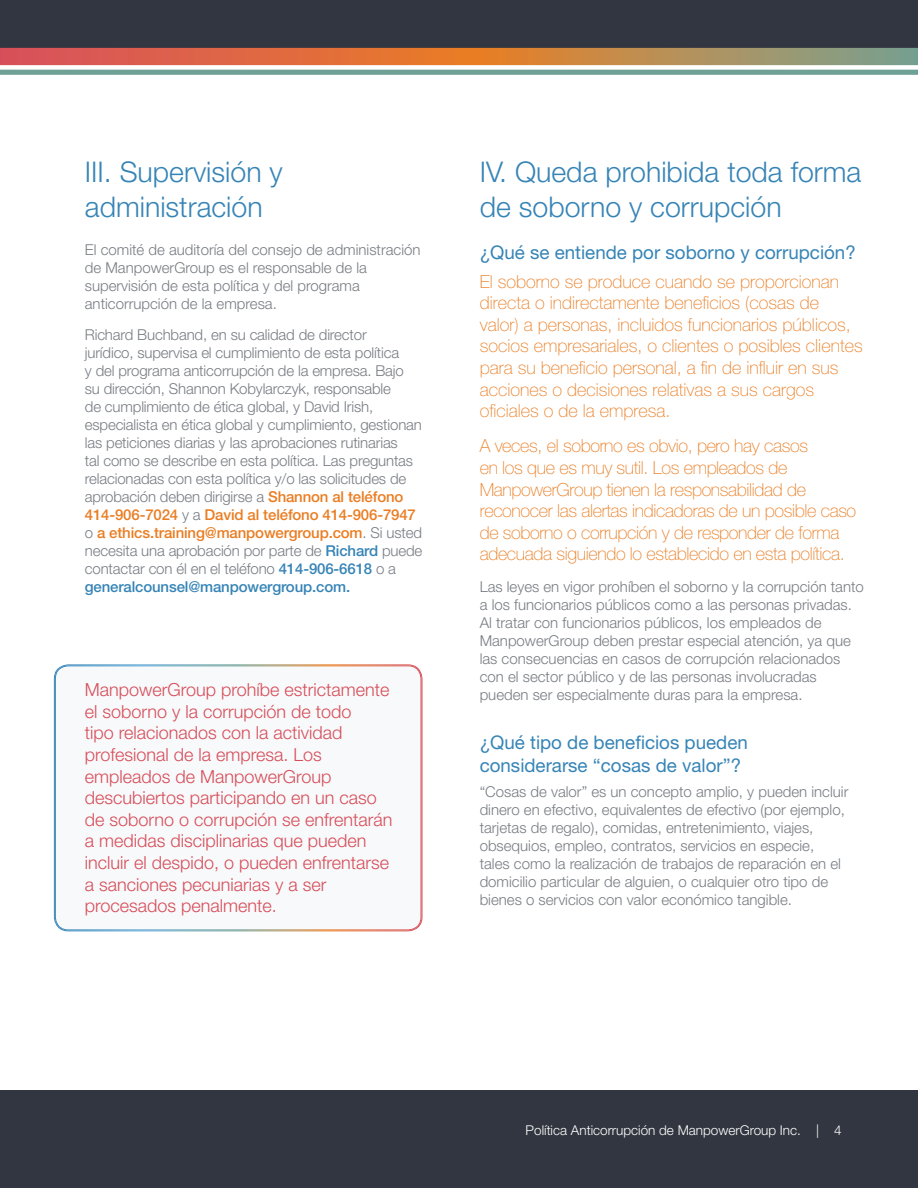
<style>
.page{position:relative;width:918px;height:1188px;background:#323640}
.page>*{position:absolute;margin:0;border:0;box-sizing:border-box;transform-origin:0 0}
.Body_Text-Gray_copy{font:300 28.5px/34.2px "Helvetica Neue LT Pro";color:#3684b6}
.subhead{font:18.75px/22.5px "Helvetica Neue LT Pro";color:#3684b6}
.small_pull_quote{font:18.75px "Helvetica Neue LT Pro";color:#3684b6}
.small_pull_quote-2{font:300 18px/21.6px "Helvetica Neue LT Pro";color:#d64e5b}
.small_pull_quote-3{font:100 18px/21.6px "Helvetica Neue LT Pro";color:#ea7d22}
.small_pull_quote-4{font:100 18px/21.6px "Helvetica Neue LT Pro";letter-spacing:-.02em;color:#ea7d22}
.Body_Text-Gray_copy-2{font:300 15px/18px "Helvetica Neue LT Pro";color:#787d83}
.t1{font:300 13.5px "Helvetica Neue LT Pro";color:#fff}
.s1{font-weight:500;color:#ea7d22}
.s2{font-weight:500;color:#3684b6}
</style>
<div class="page">
<div style="left:0;top:54px;width:918px;height:1036px;background:#fff"></div>
<svg style="left:0;top:48px;width:918px;height:17px;background:#c97a4f"></svg>
<svg style="left:0;top:70px;width:918px;height:5px;background:#73a398"></svg>
<div style="left:55px;top:665px;width:367px;height:266px;background:#f8f9fa;border-radius:14px"></div>
<div style="left:55px;top:666px;width:366px;height:264px;border:1px solid #fff;border-radius:13px"></div>
<p class="Body_Text-Gray_copy" style="left:85px;top:155px;width:199px">III. Supervisión y administración</p>
<p class="Body_Text-Gray_copy-2" style="left:85px;top:240px;width:337px">El comité de auditoría del consejo de administración de ManpowerGroup es el responsable de la supervisión de esta política y del programa anticorrupción de la empresa.</p>
<p class="Body_Text-Gray_copy-2" style="left:85px;top:326px;width:339px">Richard Buchband, en su calidad de director<br>jurídico, supervisa el cumplimiento de esta política<br>y del programa anticorrupción de la empresa. Bajo su dirección, Shannon Kobylarczyk, responsable<br>de cumplimiento de ética global, y David Irish, especialista en ética global y cumplimiento, gestionan las peticiones diarias y las aprobaciones rutinarias<br>tal como se describe en esta política. Las preguntas relacionadas con esta política y/o las solicitudes de aprobación deben dirigirse a <span class="s1">Shannon al teléfono 414-906-7024</span> y a <span class="s1">David al teléfono 414-906-7947 </span>o <span class="s1">a ethics.training@manpowergroup.com</span>. Si usted necesita una aprobación por parte de <span class="s2">Richard</span> puede contactar con él en el teléfono <span class="s2">414-906-6618</span> o a <span class="s2">generalcounsel@manpowergroup.com.</span></p>
<p class="small_pull_quote-2" style="left:85px;top:679px;width:309px">ManpowerGroup prohíbe estrictamente el soborno y la corrupción de todo<br>tipo relacionados con la actividad profesional de la empresa. Los empleados de ManpowerGroup descubiertos participando en un caso de soborno o corrupción se enfrentarán a medidas disciplinarias que pueden incluir el despido, o pueden enfrentarse a sanciones pecuniarias y a ser procesados penalmente.</p>
<p class="Body_Text-Gray_copy" style="left:480px;top:155px;width:383px">IV. Queda prohibida toda forma de soborno y corrupción</p>
<p class="small_pull_quote" style="left:480px;top:241px;width:378px">¿Qué se entiende por soborno y corrupción?</p>
<p class="small_pull_quote-3" style="left:480px;top:270px;width:384px">El soborno se produce cuando se proporcionan directa o indirectamente beneficios (cosas de valor) a personas, incluidos funcionarios públicos, socios empresariales, o clientes o posibles clientes para su beneficio personal, a fin de influir en sus acciones o decisiones relativas a sus cargos oficiales o de la empresa.</p>
<p class="small_pull_quote-4" style="left:480px;top:435px;width:378px">A veces, el soborno es obvio, pero hay casos<br>en los que es muy sutil. Los empleados de ManpowerGroup tienen la responsabilidad de reconocer las alertas indicadoras de un posible caso de soborno o corrupción y de responder de forma adecuada siguiendo lo establecido en esta política.</p>
<p class="Body_Text-Gray_copy-2" style="left:480px;top:577px;width:386px">Las leyes en vigor prohíben el soborno y la corrupción tanto a los funcionarios públicos como a las personas privadas.<br>Al tratar con funcionarios públicos, los empleados de ManpowerGroup deben prestar especial atención, ya que las consecuencias en casos de corrupción relacionados con el sector público y de las personas involucradas pueden ser especialmente duras para la empresa.</p>
<p class="subhead" style="left:480px;top:731px;width:270px">¿Qué tipo de beneficios pueden considerarse “cosas de valor”?</p>
<p class="Body_Text-Gray_copy-2" style="left:480px;top:782px;width:370px">“Cosas de valor” es un concepto amplio, y pueden incluir dinero en efectivo, equivalentes de efectivo (por ejemplo, tarjetas de regalo), comidas, entretenimiento, viajes, obsequios, empleo, contratos, servicios en especie,<br>tales como la realización de trabajos de reparación en el domicilio particular de alguien, o cualquier otro tipo de bienes o servicios con valor económico tangible.</p>
<p class="t1" style="left:526px;top:1122px;width:317px">Política Anticorrupción de ManpowerGroup Inc. | 4</p>
</div>
